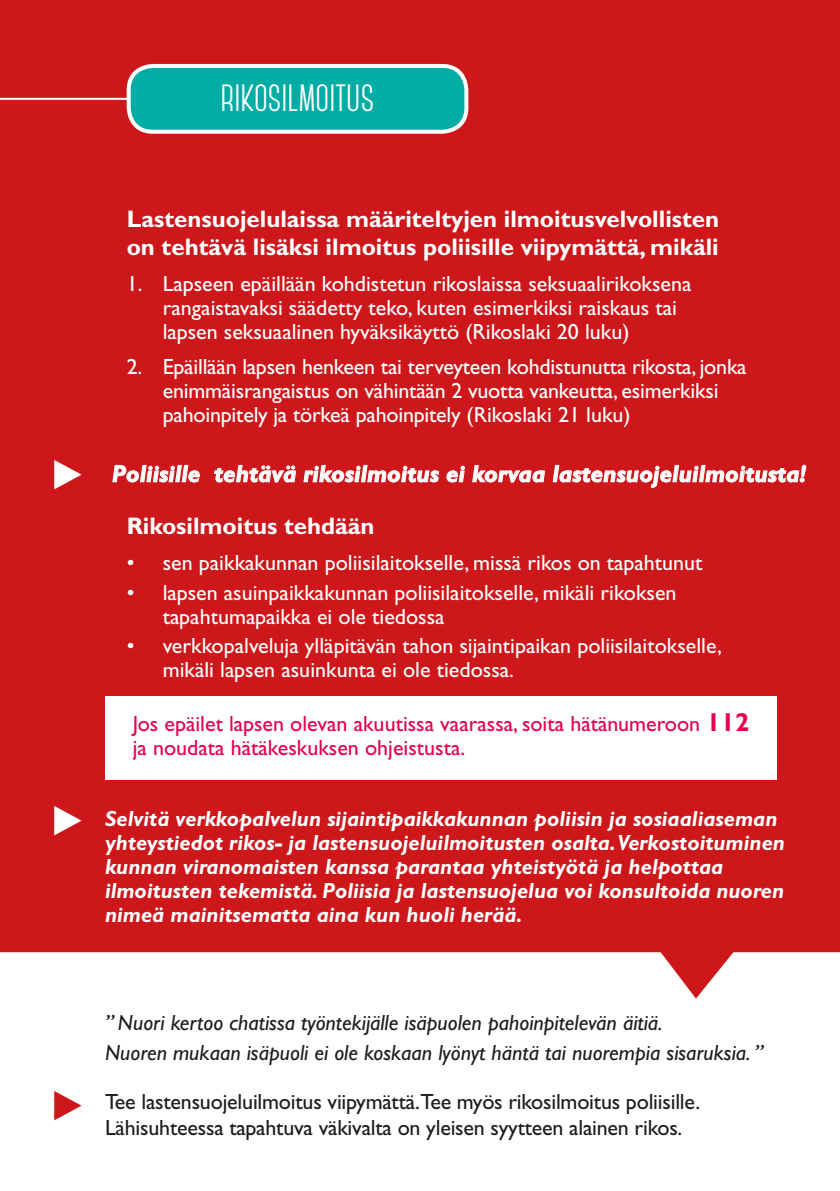
<style>
.page{position:relative;width:840px;height:1191px;background:#fff}
.page>*{position:absolute;margin:0;border:0;box-sizing:border-box;transform-origin:0 0}
.t1{font:500 46px "Altis";color:#fff}
.t2{font:500 46px "Altis";color:#cd171a}
.t3{font:700 38px "Canter";color:#fff}
.t4{font:700 24px/28px "Gill Sans";color:#fff}
.t5{font:italic 700 24px "Gill Sans";letter-spacing:.01em;color:#fff}
.t6{font:22px/24px "Gill Sans";color:#fff}
.t7{font:italic 700 22px/24px "Gill Sans";color:#fff}
.t8{font:italic 22px/30px "Gill Sans";color:#1d1d1b}
.t9{font:22px/26px "Gill Sans";letter-spacing:-.01em;color:#1d1d1b}
.t10{font:22px/24px "Gill Sans";color:#e50051}
.s1{font-family:"Altis";font-weight:500;font-style:normal;font-size:46px}
.s2{font-weight:700;font-size:26px}
</style>
<div class="page">
<svg style="left:616px;top:952px;width:160px;height:46px"></svg>
<div style="left:0;top:0;width:839px;height:952px;background:#cd171a"></div>
<hr style="left:0;top:98px;width:130px;height:2px;background:#fff">
<div style="left:129px;top:66px;width:337px;height:66px;background:#00ada5;border-radius:24px"></div>
<div style="left:127px;top:64px;width:341px;height:70px;border:4px solid #fff;border-radius:24px"></div>
<svg style="left:112px;top:465px;width:88px;height:17px"></svg>
<svg style="left:214px;top:465px;width:82px;height:17px"></svg>
<svg style="left:303px;top:465px;width:136px;height:17px;background:#da5759"></svg>
<svg style="left:446px;top:466px;width:18px;height:16px"></svg>
<svg style="left:472px;top:465px;width:72px;height:17px"></svg>
<svg style="left:552px;top:465px;width:253px;height:22px;background:#d74a4c"></svg>
<div style="left:105px;top:696px;width:671px;height:84px;background:#fff"></div>
<h2 class="t3" style="left:220px;top:79px;width:155px">RIKOSILMOITUS</h2>
<p class="t4" style="left:127px;top:205px;width:593px">Lastensuojelulaissa määriteltyjen ilmoitusvelvollisten on tehtävä lisäksi ilmoitus poliisille viipymättä, mikäli</p>
<p class="t6" style="left:163px;top:271px;width:530px;text-indent:-36px">1. Lapseen epäillään kohdistetun rikoslaissa seksuaalirikoksena rangaistavaksi säädetty teko, kuten esimerkiksi raiskaus tai lapsen seksuaalinen hyväksikäyttö (Rikoslaki 20 luku)</p>
<p class="t6" style="left:163px;top:354px;width:585px;text-indent:-36px">2. Epäillään lapsen henkeen tai terveyteen kohdistunutta rikosta, jonka enimmäisrangaistus on vähintään 2 vuotta vankeutta, esimerkiksi pahoinpitely ja törkeä pahoinpitely (Rikoslaki 21 luku)</p>
<p class="t5" style="left:49px;top:460px;width:757px"><span class="s1">⊲</span> Poliisille tehtävä rikosilmoitus ei korvaa lastensuojeluilmoitusta!</p>
<h1 class="t1" style="left:49px;top:784px;width:38px">⊲</h1>
<p class="t4" style="left:127px;top:512px;width:249px">Rikosilmoitus tehdään</p>
<p class="t6" style="left:127px;top:550px;width:577px">• sen paikkakunnan poliisilaitokselle, missä rikos on tapahtunut</p>
<p class="t6" style="left:163px;top:580px;width:515px;text-indent:-36px">• lapsen asuinpaikkakunnan poliisilaitokselle, mikäli rikoksen tapahtumapaikka ei ole tiedossa</p>
<p class="t6" style="left:163px;top:633px;width:560px;text-indent:-36px">• verkkopalveluja ylläpitävän tahon sijaintipaikan poliisilaitokselle, mikäli lapsen asuinkunta ei ole tiedossa.</p>
<p class="t10" style="left:133px;top:711px;width:618px">Jos epäilet lapsen olevan akuutissa vaarassa, soita hätänumeroon <span class="s2">112 </span>ja noudata hätäkeskuksen ohjeistusta.</p>
<p class="t7" style="left:105px;top:806px;width:681px">Selvitä verkkopalvelun sijaintipaikkakunnan poliisin ja sosiaaliaseman yhteystiedot rikos- ja lastensuojeluilmoitusten osalta. Verkostoituminen kunnan viranomaisten kanssa parantaa yhteistyötä ja helpottaa ilmoitusten tekemistä. Poliisia ja lastensuojelua voi konsultoida nuoren nimeä mainitsematta aina kun huoli herää.</p>
<h1 class="t2" style="left:49px;top:1068px;width:38px">⊲</h1>
<p class="t8" style="left:105px;top:1008px;width:659px">” Nuori kertoo chatissa työntekijälle isäpuolen pahoinpitelevän äitiä.<br>Nuoren mukaan isäpuoli ei ole koskaan lyönyt häntä tai nuorempia sisaruksia. ”</p>
<p class="t9" style="left:105px;top:1088px;width:596px">Tee lastensuojeluilmoitus viipymättä.Tee myös rikosilmoitus poliisille.<br>Lähisuhteessa tapahtuva väkivalta on yleisen syytteen alainen rikos.</p>
</div>
